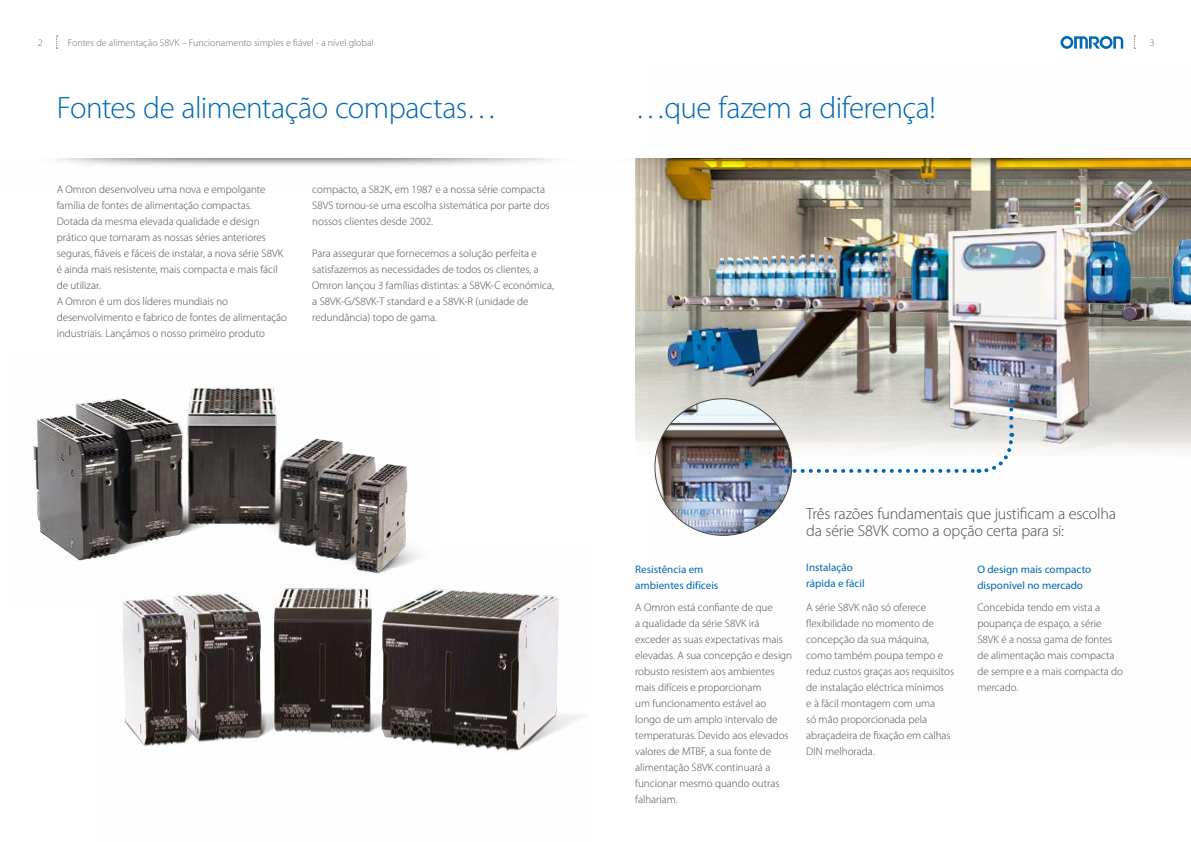
<style>
.page{position:relative;width:1191px;height:842px;background:#fff}
.page>*{position:absolute;margin:0;border:0;box-sizing:border-box;transform-origin:0 0}
.t1{font:300 31px "Myriad Pro";letter-spacing:-.02em;color:#0069b4}
.t2{font:300 16px/17px "Myriad Pro";letter-spacing:-.015em;color:#4a4a49}
.t3{font:300 11px/16px "Myriad Pro";color:#4a4a49}
.t4{font:10.9px/15.9px "Myriad Pro";color:#0069b4}
.t5{font:300 10px "Myriad Pro";letter-spacing:-.005em;color:#706f6f}
</style>
<div class="page">
<img style="left:635px;top:194px;width:13px;height:251px">
<img style="left:32px;top:387px;width:376px;height:179px">
<img style="left:95px;top:547px;width:491px;height:204px">
<img style="left:648px;top:158px;width:543px;height:378px">
<img style="left:655px;top:399px;width:136px;height:136px;border-radius:68px">
<img style="left:59px;top:159px;width:1132px;height:35px">
<svg style="left:1060px;top:36px;width:63px;height:13px"></svg>
<svg style="left:1133px;top:36px;width:2px;height:13px"></svg>
<svg style="left:794px;top:433px;width:221px;height:42px"></svg>
<svg style="left:1009px;top:400px;width:4px;height:26px"></svg>
<svg style="left:56px;top:36px;width:2px;height:13px"></svg>
<p class="t5" style="left:38px;top:37px;width:6px">2</p>
<p class="t5" style="left:68px;top:37px;width:307px">Fontes de alimentação S8VK – Funcionamento simples e fiável - a nível global</p>
<p class="t5" style="left:1149px;top:37px;width:6px">3</p>
<h1 class="t1" style="left:57px;top:90px;width:442px">Fontes de alimentação compactas…</h1>
<h1 class="t1" style="left:635px;top:90px;width:302px">…que fazem a diferença!</h1>
<p class="t3" style="left:57px;top:181px;width:232px">A Omron desenvolveu uma nova e empolgante família de fontes de alimentação compactas.<br>Dotada da mesma elevada qualidade e design prático que tornaram as nossas séries anteriores seguras, fiáveis e fáceis de instalar, a nova série S8VK é ainda mais resistente, mais compacta e mais fácil de utilizar.<br>A Omron é um dos líderes mundiais no desenvolvimento e fabrico de fontes de alimentação industriais. Lançámos o nosso primeiro produto</p>
<p class="t3" style="left:312px;top:181px;width:239px">compacto, a S82K, em 1987 e a nossa série compacta<br>S8VS tornou-se uma escolha sistemática por parte dos nossos clientes desde 2002.</p>
<p class="t3" style="left:312px;top:245px;width:243px">Para assegurar que fornecemos a solução perfeita e satisfazemos as necessidades de todos os clientes, a Omron lançou 3 famílias distintas: a S8VK-C económica, a S8VK-G/S8VK-T standard e a S8VK-R (unidade de redundância) topo de gama.</p>
<h2 class="t2" style="left:806px;top:505px;width:311px">Três razões fundamentais que justificam a escolha da série S8VK como a opção certa para si:</h2>
<p class="t4" style="left:635px;top:562px;width:85px">Resistência em ambientes difíceis</p>
<p class="t4" style="left:806px;top:560px;width:60px">Instalação rápida e fácil</p>
<p class="t4" style="left:977px;top:562px;width:115px">O design mais compacto disponível no mercado</p>
<p class="t3" style="left:635px;top:600px;width:158px">A Omron está confiante de que<br>a qualidade da série S8VK irá exceder as suas expectativas mais elevadas. A sua concepção e design robusto resistem aos ambientes mais difíceis e proporcionam<br>um funcionamento estável ao longo de um amplo intervalo de temperaturas. Devido aos elevados valores de MTBF, a sua fonte de alimentação S8VK continuará a funcionar mesmo quando outras falhariam.</p>
<p class="t3" style="left:806px;top:600px;width:149px">A série S8VK não só oferece flexibilidade no momento de concepção da sua máquina, como também poupa tempo e reduz custos graças aos requisitos de instalação eléctrica mínimos<br>e à fácil montagem com uma<br>só mão proporcionada pela abraçadeira de fixação em calhas<br>DIN melhorada.</p>
<p class="t3" style="left:977px;top:600px;width:147px">Concebida tendo em vista a poupança de espaço, a série<br>S8VK é a nossa gama de fontes de alimentação mais compacta de sempre e a mais compacta do mercado.</p>
</div>
